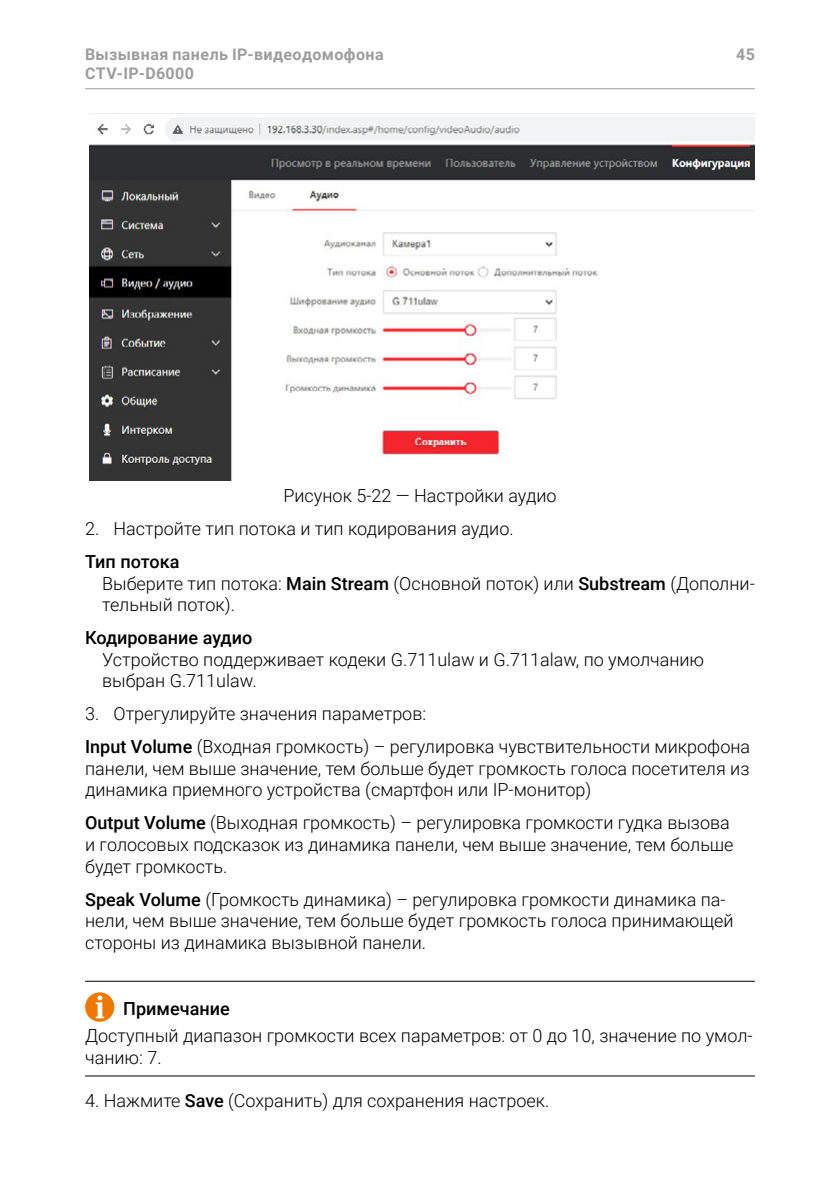
<style>
.page{position:relative;width:840px;height:1191px;background:#fff}
.page>*{position:absolute;margin:0;border:0;box-sizing:border-box;transform-origin:0 0}
.t1{font:300 18px/21.6px "Roboto";color:#000}
.t2{font:500 18px "Roboto";color:#000}
.t3{font:700 16px/19.2px "Roboto";letter-spacing:.025em;color:#9d9d9c}
.s1{font-weight:500}
</style>
<div class="page">
<hr style="left:85px;top:88px;width:669px;height:1px;background:#9d9d9c">
<img style="left:89px;top:113px;width:665px;height:367px">
<hr style="left:85px;top:980px;width:669px;height:1px;background:#000">
<div style="left:85px;top:992px;width:29px;height:29px;background:#ef7900;border-radius:50%"></div>
<svg style="left:96px;top:995px;width:8px;height:23px"></svg>
<hr style="left:85px;top:1075px;width:669px;height:1px;background:#000">
<p class="t3" style="left:85px;top:44px;width:300px">Вызывная панель IP-видеодомофона<br>CTV-IP-D6000</p>
<p class="t3" style="left:735px;top:44px;width:20px">45</p>
<p class="t1" style="left:283px;top:484px;width:274px">Рисунок 5-22 — Настройки аудио</p>
<p class="t1" style="left:85px;top:517px;width:430px">2. Настройте тип потока и тип кодирования аудио.</p>
<p class="t1" style="left:102px;top:550px;width:653px;text-indent:-17px"><span class="s1">Тип потока<br></span>Выберите тип потока: <span class="s1">Main Stream</span> (Основной поток) или <span class="s1">Substream</span> (Дополни&shy;тельный поток).</p>
<p class="t2" style="left:85px;top:625px;width:168px">Кодирование аудио</p>
<p class="t1" style="left:102px;top:648px;width:603px">Устройство поддерживает кодеки G.711ulaw и G.711alaw, по умолчанию выбран G.711ulaw.</p>
<p class="t1" style="left:85px;top:696px;width:666px;line-height:33px">3. Отрегулируйте значения параметров:<br><span class="s1">Input Volume</span> (Входная громкость) – регулировка чувствительности микрофона</p>
<p class="t1" style="left:85px;top:757px;width:665px">панели, чем выше значение, тем больше будет громкость голоса посетителя из динамика приемного устройства (смартфон или IP-монитор)</p>
<p class="t1" style="left:85px;top:811px;width:649px"><span class="s1">Output Volume</span> (Выходная громкость) – регулировка громкости гудка вызова и голосовых подсказок из динамика панели, чем выше значение, тем больше будет громкость.</p>
<p class="t1" style="left:85px;top:887px;width:649px"><span class="s1">Speak Volume</span> (Громкость динамика) – регулировка громкости динамика па&shy;нели, чем выше значение, тем больше будет громкость голоса принимающей стороны из динамика вызывной панели.</p>
<p class="t2" style="left:123px;top:996px;width:108px">Примечание</p>
<p class="t1" style="left:85px;top:1024px;width:668px">Доступный диапазон громкости всех параметров: от 0 до 10, значение по умол&shy;чанию: 7.</p>
<p class="t1" style="left:85px;top:1089px;width:465px">4. Нажмите <span class="s1">Save</span> (Сохранить) для сохранения настроек.</p>
</div>
